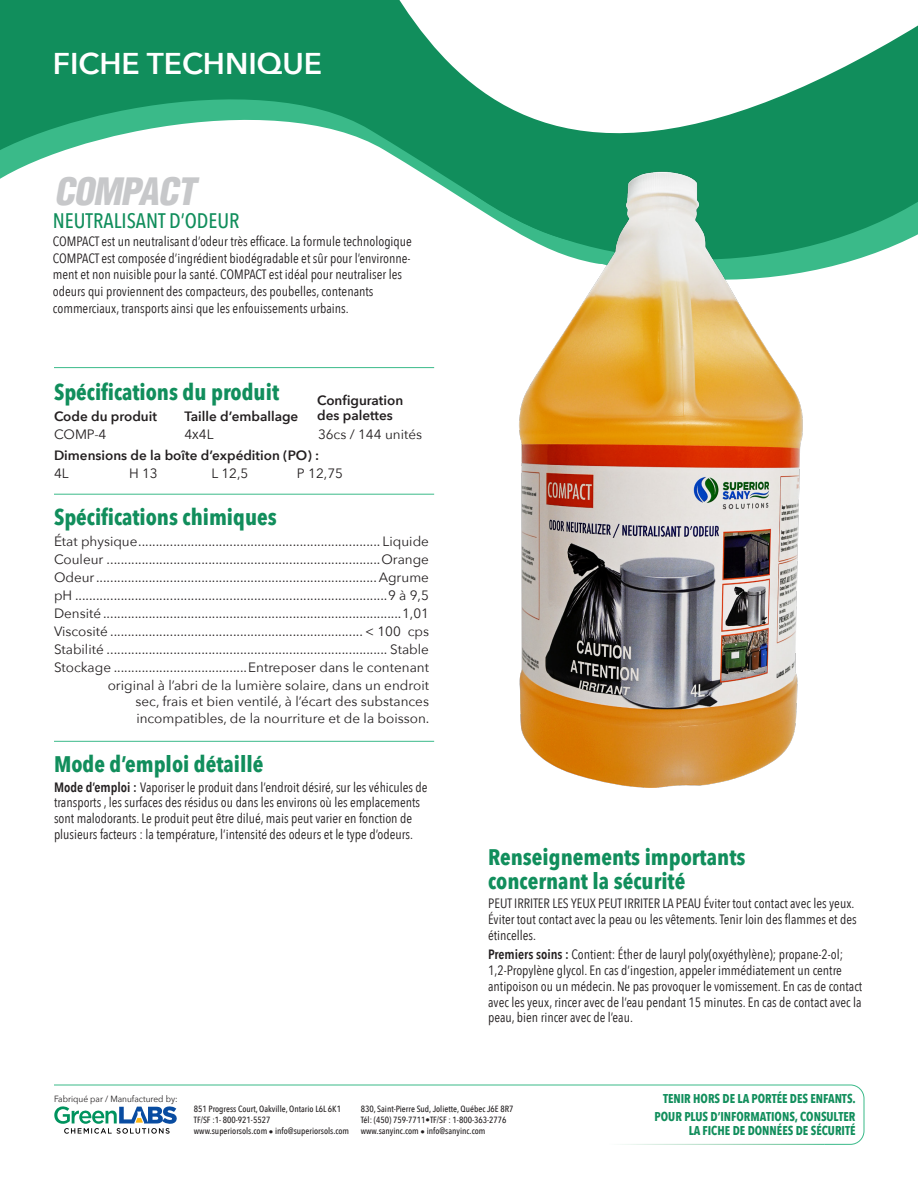
<style>
.page{position:relative;width:918px;height:1188px;background:#fff}
.page>*{position:absolute;margin:0;border:0;box-sizing:border-box;transform-origin:0 0}
.t1{font:italic 900 condensed 36.9px "Helvetica LT Std";color:#c7c8ca}
.t2{font:600 30px "Avenir Next";color:#fff}
.t3{font:700 22.5px "Avenir Next Condensed";color:#118e5c}
.t4{font:500 21px "Avenir Next Condensed";color:#118e5c}
.t5{font:13.5px/15.8px "Avenir Next Condensed";color:#231f20}
.t6{font:13.5px "Avenir Next";color:#231f20}
.t7{font:600 13.5px "Avenir Next";color:#231f20}
.t8{font:700 12.75px "Avenir Next Condensed";color:#118e5c;scale:.95 1}
.t9{font:500 9px "Avenir Next Condensed";color:#231f20}
.t10{font:9px "Avenir Next";color:#231f20;scale:.93 1}
.s1{font-weight:600}
</style>
<div class="page">
<svg style="left:0;top:0;width:300px;height:179px;fill:#118e5c"></svg>
<svg style="left:300px;top:0;width:618px;height:264px"></svg>
<svg style="left:54px;top:1084px;width:811px;height:61px"></svg>
<hr style="left:540px;top:1144px;width:284px;height:1px;background:#fff">
<hr style="left:54px;top:741px;width:380px;height:1px;background:#3aba89">
<hr style="left:54px;top:494px;width:380px;height:1px;background:#3aba89">
<hr style="left:54px;top:367px;width:380px;height:1px;background:#3aba89">
<img style="left:478px;top:158px;width:364px;height:630px">
<p class="t2" style="left:53px;top:38px;width:271px">FICHE TECHNIQUE</p>
<p class="t1" style="left:54px;top:168px;width:151px">COMPACT</p>
<p class="t4" style="left:53px;top:208px;width:188px">NEUTRALISANT D’ODEUR</p>
<p class="t5" style="left:53px;top:232px;width:361px;line-height:16.6px">COMPACT est un neutralisant d’odeur très efficace. La formule technologique COMPACT est composée d’ingrédient biodégradable et sûr pour l’environne&shy;ment et non nuisible pour la santé. COMPACT est idéal pour neutraliser les odeurs qui proviennent des compacteurs, des poubelles, contenants</p>
<p class="t5" style="left:53px;top:300px;width:297px">commerciaux, transports ainsi que les enfouissements urbains.</p>
<p class="t3" style="left:54px;top:378px;width:227px">Spécifications du produit</p>
<p class="t7" style="left:54px;top:404px;width:105px">Code du produit</p>
<p class="t7" style="left:185px;top:404px;width:115px">Taille d’emballage</p>
<p class="t6" style="left:54px;top:423px;width:54px">COMP-4</p>
<p class="t6" style="left:185px;top:423px;width:31px">4X4L</p>
<p class="t6" style="left:318px;top:423px;width:106px">36cs / 144 unités</p>
<p class="t7" style="left:54px;top:443px;width:267px">Dimensions de la boîte d’expédition (PO) :</p>
<p class="t6" style="left:54px;top:462px;width:16px">4L</p>
<p class="t6" style="left:129px;top:462px;width:30px">H 13</p>
<p class="t6" style="left:211px;top:462px;width:38px">L 12,5</p>
<p class="t6" style="left:297px;top:462px;width:48px">P 12,75</p>
<p class="t7" style="left:317px;top:389px;width:88px">Configuration</p>
<p class="t7" style="left:317px;top:404px;width:77px">des palettes</p>
<p class="t3" style="left:54px;top:503px;width:224px">Spécifications chimiques</p>
<p class="t6" style="left:54px;top:529px;width:377px">État physique..................................................................... Liquide</p>
<p class="t6" style="left:54px;top:547px;width:377px">Couleur ..............................................................................Orange</p>
<p class="t6" style="left:54px;top:565px;width:377px">Odeur................................................................................Agrume</p>
<p class="t6" style="left:54px;top:583px;width:377px">pH .........................................................................................9 à 9,5</p>
<p class="t6" style="left:54px;top:601px;width:377px">Densité .....................................................................................1,01</p>
<p class="t6" style="left:54px;top:619px;width:377px">Viscosité ........................................................................ &lt; 100 cps</p>
<p class="t6" style="left:54px;top:637px;width:377px">Stabilité ................................................................................ Stable</p>
<p class="t6" style="left:54px;top:655px;width:377px">Stockage ......................................Entreposer dans le contenant</p>
<p class="t6" style="left:108px;top:673px;width:323px">original à l’abri de la lumière solaire, dans un endroit</p>
<p class="t6" style="left:136px;top:690px;width:295px">sec, frais et bien ventilé, à l’écart des substances</p>
<p class="t6" style="left:136px;top:706px;width:295px">incompatibles, de la nourriture et de la boisson.</p>
<p class="t3" style="left:54px;top:750px;width:211px">Mode d’emploi détaillé</p>
<p class="t5" style="left:54px;top:778px;width:375px"><span class="s1">Mode d’emploi :</span> Vaporiser le produit dans l’endroit désiré, sur les véhicules de transports , les surfaces des résidus ou dans les environs où les emplacements sont malodorants. Le produit peut être dilué, mais peut varier en fonction de plusieurs facteurs : la température, l’intensité des odeurs et le type d’odeurs.</p>
<p class="t3" style="left:488px;top:843px;width:259px">Renseignements importants</p>
<p class="t3" style="left:488px;top:867px;width:199px">concernant la sécurité</p>
<p class="t5" style="left:488px;top:895px;width:370px">PEUT IRRITER LES YEUX PEUT IRRITER LA PEAU Éviter tout contact avec les yeux.<br>Éviter tout contact avec la peau ou les vêtements. Tenir loin des flammes et des étincelles.</p>
<p class="t5" style="left:488px;top:946px;width:376px"><span class="s1">Premiers soins :</span> Contient: Éther de lauryl poly(oxyéthylène); propane-2-ol; 1,2-Propylène glycol. En cas d’ingestion, appeler immédiatement un centre antipoison ou un médecin. Ne pas provoquer le vomissement. En cas de contact avec les yeux, rincer avec de l’eau pendant 15 minutes. En cas de contact avec la peau, bien rincer avec de l’eau.</p>
<p class="t10" style="left:54px;top:1091px;width:134px">Fabriqué par / Manufactured by:</p>
<p class="t9" style="left:194px;top:1104px;width:149px">851 Progress Court, Oakville, Ontario L6L 6K1</p>
<p class="t9" style="left:194px;top:1115px;width:78px">TF/SF :1- 800-921-5527</p>
<p class="t9" style="left:194px;top:1126px;width:157px">www.superiorsols.com • info@superiorsols.com</p>
<p class="t9" style="left:361px;top:1104px;width:154px">830, Saint-Pierre Sud, Joliette, Québec J6E 8R7</p>
<p class="t9" style="left:361px;top:1115px;width:147px">Tél: (450) 759-7711•TF/SF : 1-800-363-2776</p>
<p class="t9" style="left:361px;top:1126px;width:126px">www.sanyinc.com • info@sanyinc.com</p>
<p class="t8" style="left:663px;top:1091px;width:204px">TENIR HORS DE LA PORTÉE DES ENFANTS.</p>
<p class="t8" style="left:655px;top:1109px;width:213px">POUR PLUS D’INFORMATIONS, CONSULTER</p>
<p class="t8" style="left:689px;top:1122px;width:177px">LA FICHE DE DONNÉES DE SÉCURITÉ</p>
</div>
